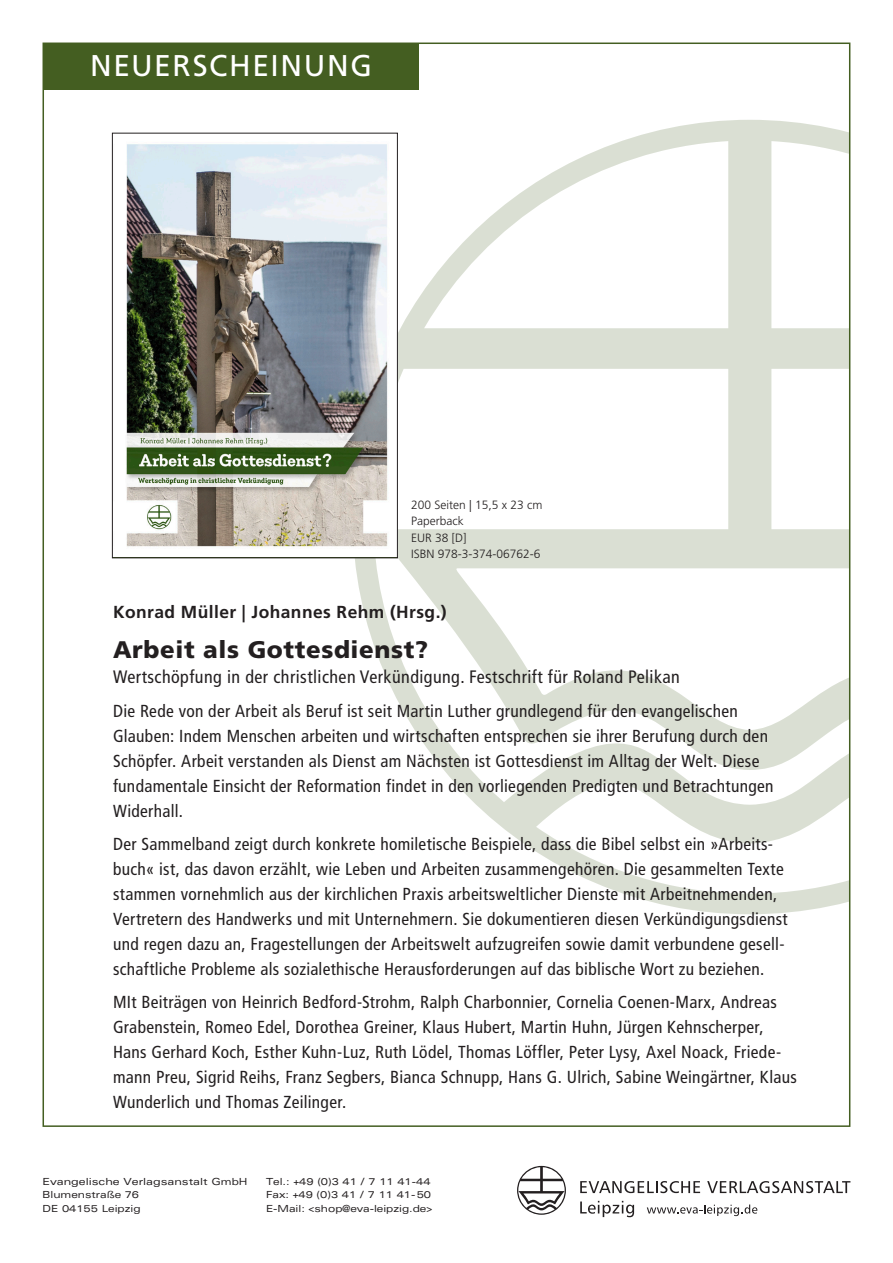
<style>
.page{position:relative;width:893px;height:1263px;background:#fff}
.page>*{position:absolute;margin:0;border:0;box-sizing:border-box;transform-origin:0 0}
.t1{font:30px "Frutiger LT Std";letter-spacing:.05em;color:#fff}
._4-Autoren_Herausgeb{font:900 24px "Frutiger LT Std";letter-spacing:.025em;color:#231f20}
._4-Autoren_Herausgeb-2{font:condensed 18px "Frutiger LT Std";letter-spacing:.025em;color:#231f20}
.Vorstellung_-_Fließt{font:condensed 17.4px/24.9px "Frutiger LT Std";letter-spacing:.015em;color:#231f20}
._4-Autoren_Herausgeb-3{font:700 17.4px "Frutiger LT Std";letter-spacing:.025em;color:#231f20}
.Buchangaben{font:300 12px "Frutiger LT Std";color:#231f20}
.t2{font:expanded 9.75px "Univers LT Std";color:#231f20}
.t3{font:expanded 9.75px "Univers LT Std";color:#231f20;scale:1.05 1}
</style>
<div class="page">
<svg style="left:353px;top:120px;width:494px;height:794px"></svg>
<div style="left:43px;top:43px;width:376px;height:47px;background:#445e21"></div>
<svg style="left:580px;top:1181px;width:120px;height:12px"></svg>
<svg style="left:707px;top:1181px;width:143px;height:12px"></svg>
<svg style="left:580px;top:1201px;width:54px;height:16px"></svg>
<svg style="left:647px;top:1204px;width:110px;height:12px"></svg>
<svg style="left:517px;top:1166px;width:49px;height:49px"></svg>
<img style="left:126px;top:135px;width:270px;height:421px">
<div style="left:112px;top:133px;width:286px;height:425px;border:1px solid #231f20"></div>
<p class="t1" style="left:90px;top:48px;width:283px">NEUERSCHEINUNG</p>
<p class="Buchangaben" style="left:411px;top:498px;width:133px">200 Seiten | 15,5 x 23 cm</p>
<p class="Buchangaben" style="left:411px;top:514px;width:54px">Paperback</p>
<p class="Buchangaben" style="left:411px;top:531px;width:57px">EUR 38 [D]</p>
<p class="Buchangaben" style="left:411px;top:547px;width:131px">ISBN 978-3-374-06762-6</p>
<p class="_4-Autoren_Herausgeb-3" style="left:113px;top:601px;width:335px">Konrad Müller | Johannes Rehm (Hrsg.)</p>
<p class="_4-Autoren_Herausgeb" style="left:113px;top:635px;width:317px">Arbeit als Gottesdienst?</p>
<p class="_4-Autoren_Herausgeb-2" style="left:113px;top:666px;width:568px">Wertschöpfung in der christlichen Verkündigung. Festschrift für Roland Pelikan</p>
<p class="Vorstellung_-_Fließt" style="left:113px;top:699px;width:662px">Die Rede von der Arbeit als Beruf ist seit Martin Luther grundlegend für den evangelischen Glauben: Indem Menschen arbeiten und wirtschaften entsprechen sie ihrer Berufung durch den Schöpfer. Arbeit verstanden als Dienst am Nächsten ist Gottesdienst im Alltag der Welt. Diese fundamentale Einsicht der Reformation findet in den vorliegenden Predigten und Betrachtungen Widerhall.</p>
<p class="Vorstellung_-_Fließt" style="left:113px;top:832px;width:676px">Der Sammelband zeigt durch konkrete homiletische Beispiele, dass die Bibel selbst ein »Arbeits&shy;buch« ist, das davon erzählt, wie Leben und Arbeiten zusammengehören. Die gesammelten Texte stammen vornehmlich aus der kirchlichen Praxis arbeitsweltlicher Dienste mit Arbeitnehmenden, Vertretern des Handwerks und mit Unternehmern. Sie dokumentieren diesen Verkündigungsdienst und regen dazu an, Fragestellungen der Arbeitswelt aufzugreifen sowie damit verbundene gesell&shy;schaftliche Probleme als sozialethische Herausforderungen auf das biblische Wort zu beziehen.</p>
<p class="Vorstellung_-_Fließt" style="left:113px;top:989px;width:685px">MIt Beiträgen von Heinrich Bedford-Strohm, Ralph Charbonnier, Cornelia Coenen-Marx, Andreas Grabenstein, Romeo Edel, Dorothea Greiner, Klaus Hubert, Martin Huhn, Jürgen Kehnscherper, Hans Gerhard Koch, Esther Kuhn-Luz, Ruth Lödel, Thomas Löffler, Peter Lysy, Axel Noack, Friede&shy;mann Preu, Sigrid Reihs, Franz Segbers, Bianca Schnupp, Hans G. Ulrich, Sabine Weingärtner, Klaus Wunderlich und Thomas Zeilinger.</p>
<p class="t3" style="left:43px;top:1175px;width:197px">Evangelische Verlagsanstalt GmbH</p>
<p class="t2" style="left:266px;top:1175px;width:166px">Tel.: +49 (0)3 41 / 7 11 41-44</p>
<p class="t2" style="left:43px;top:1189px;width:98px">Blumenstraße 76</p>
<p class="t2" style="left:266px;top:1189px;width:167px">Fax: +49 (0)3 41 / 7 11 41-50</p>
<p class="t2" style="left:43px;top:1202px;width:100px">DE 04155 Leipzig</p>
<p class="t2" style="left:266px;top:1202px;width:168px">E-Mail: &lt;shop@eva-leipzig.de&gt;</p>
</div>
